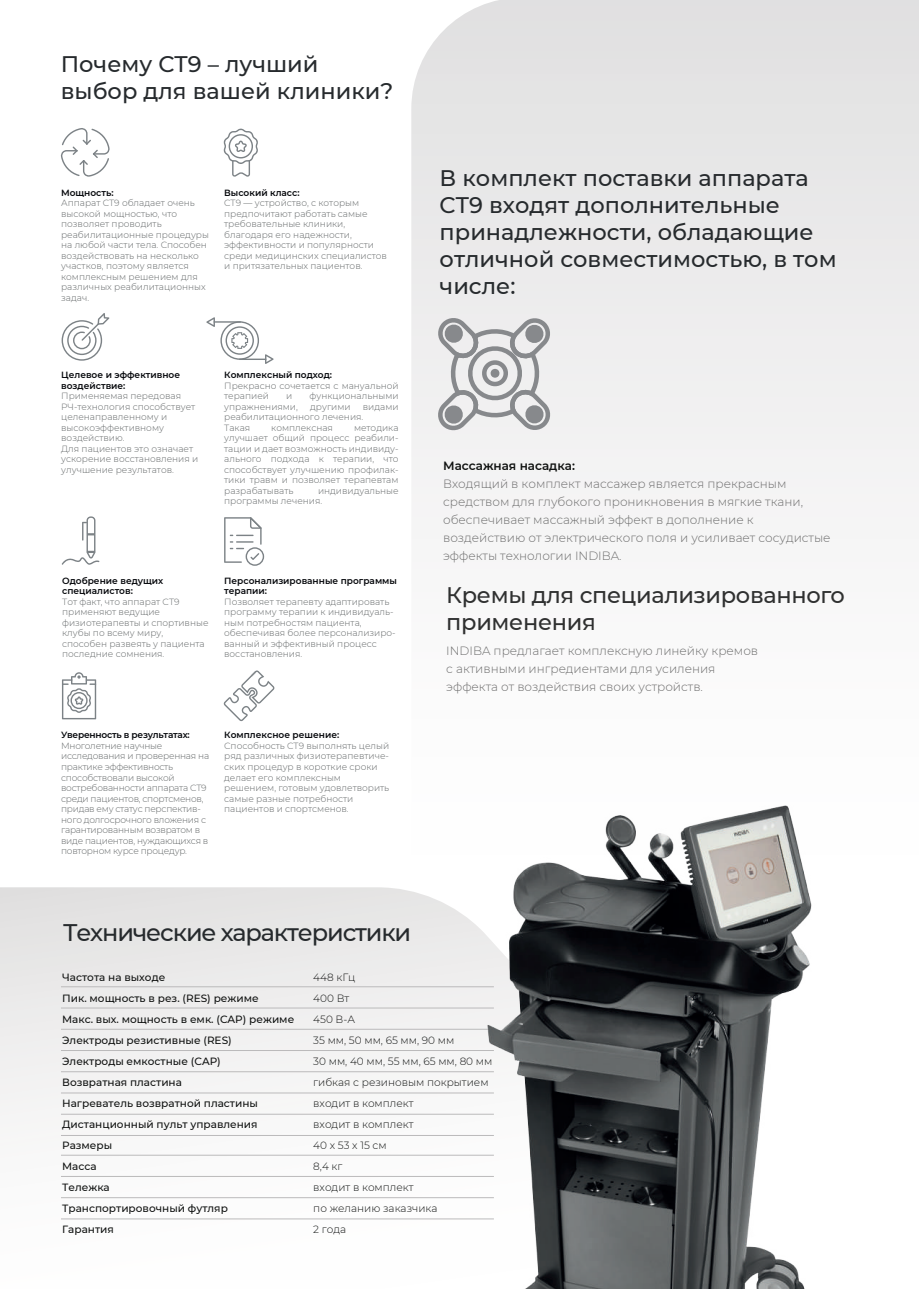
<style>
.page{position:relative;width:919px;height:1289px;background:#fff}
.page>*{position:absolute;margin:0;border:0;box-sizing:border-box;transform-origin:0 0}
.t1{font:500 24px "Montserrat";letter-spacing:-.05em;color:#262a2d}
.t2{font:500 22.5px/27px "Montserrat";color:#262a2d}
.t3{font:500 22.5px/27px "Montserrat";letter-spacing:-.015em;color:#2f3030}
.t4{font:300 12px/18px "Montserrat";color:#6d6d6d}
.t5{font:600 12px "Montserrat";color:#101211}
.t6{font:500 10.5px/21px "Montserrat";color:#101211}
.t7{font:300 10.5px/21px "Montserrat";color:#101211}
.t8{font:300 9px/10.5px "Montserrat";color:#636768}
.t9{font:300 9px/10.5px "Montserrat";letter-spacing:-.025em;color:#636768}
.t10{font:600 9px/10.5px "Montserrat";color:#05070b}
.t11{font:600 9px "Montserrat";letter-spacing:-.025em;color:#05070b}
</style>
<div class="page">
<div style="left:411px;top:0;width:507px;height:1260px;background:linear-gradient(to bottom,#e5e5e6,#fff)"></div>
<svg style="left:61px;top:128px;width:49px;height:49px"></svg>
<svg style="left:223px;top:128px;width:35px;height:49px"></svg>
<svg style="left:62px;top:313px;width:47px;height:48px"></svg>
<svg style="left:206px;top:317px;width:53px;height:43px"></svg>
<hr style="left:239px;top:358px;width:27px;height:2px;background:#7c8286">
<svg style="left:265px;top:354px;width:8px;height:10px"></svg>
<svg style="left:62px;top:516px;width:37px;height:49px"></svg>
<svg style="left:224px;top:517px;width:40px;height:49px"></svg>
<svg style="left:62px;top:672px;width:34px;height:47px"></svg>
<svg style="left:223px;top:670px;width:51px;height:51px"></svg>
<svg style="left:432px;top:312px;width:123px;height:123px"></svg>
<svg style="left:0;top:887px;width:408px;height:333px"></svg>
<hr style="left:61px;top:986px;width:433px;height:1px;background:#bbbabb">
<hr style="left:61px;top:1007px;width:433px;height:1px;background:#bbbabb">
<hr style="left:61px;top:1028px;width:433px;height:1px;background:#bbbabb">
<hr style="left:61px;top:1050px;width:433px;height:1px;background:#bbbabb">
<hr style="left:61px;top:1071px;width:433px;height:1px;background:#bbbabb">
<hr style="left:61px;top:1092px;width:433px;height:1px;background:#bbbabb">
<hr style="left:61px;top:1113px;width:433px;height:1px;background:#bbbabb">
<hr style="left:61px;top:1135px;width:433px;height:1px;background:#bbbabb">
<hr style="left:61px;top:1154px;width:433px;height:1px;background:#bbbabb">
<hr style="left:61px;top:1175px;width:433px;height:1px;background:#bbbabb">
<hr style="left:61px;top:1197px;width:433px;height:1px;background:#bbbabb">
<hr style="left:61px;top:1218px;width:433px;height:1px;background:#bbbabb">
<img style="left:899px;top:40px;width:19px;height:1220px">
<img style="left:408px;top:714px;width:475px;height:574px">
<h2 class="t2" style="left:61px;top:49px;width:334px">Почему CT9 – лучший выбор для вашей клиники?</h2>
<p class="t10" style="left:61px;top:187px;width:54px">Мощность:</p>
<p class="t8" style="left:61px;top:197px;width:149px">Аппарат CT9 обладает очень высокой мощностью, что позволяет проводить реабилитационные процедуры на любой части тела. Способен воздействовать на несколько участков, поэтому является комплексным решением для различных реабилитационных задач.</p>
<p class="t10" style="left:224px;top:187px;width:77px">Высокий класс:</p>
<p class="t8" style="left:224px;top:197px;width:164px">CT9 — устройство, с которым предпочитают работать самые требовательные клиники, благодаря его надежности, эффективности и популярности среди медицинских специалистов и притязательных пациентов.</p>
<p class="t10" style="left:61px;top:369px;width:120px">Целевое и эффективное воздействие:</p>
<p class="t8" style="left:61px;top:390px;width:139px">Применяемая передовая<br>РЧ-технология способствует целенаправленному и высокоэффективному воздействию.<br>Для пациентов это означает ускорение восстановления и улучшение результатов.</p>
<p class="t10" style="left:224px;top:369px;width:109px">Комплексный подход:</p>
<p class="t8" style="left:224px;top:380px;width:176px">Прекрасно сочетается с мануальной терапией</p>
<p class="t8" style="left:286px;top:390px;width:8px">и</p>
<p class="t8" style="left:309px;top:390px;width:90px">функциональными</p>
<p class="t8" style="left:224px;top:401px;width:75px">упражнениями,</p>
<p class="t8" style="left:310px;top:401px;width:42px">другими</p>
<p class="t8" style="left:224px;top:401px;width:176px;text-indent:139px">видами реабилитационного лечения.<br>Такая</p>
<p class="t8" style="left:224px;top:422px;width:176px;text-align:justify;text-indent:130px">методика улучшает общий процесс реабили&shy;тации и дает возможность индивиду&shy;ального подхода к терапии, что способствует улучшению профилак&shy;тики травм и позволяет терапевтам разрабатывать</p>
<p class="t8" style="left:271px;top:422px;width:63px">комплексная</p>
<p class="t8" style="left:224px;top:485px;width:176px;text-indent:94px">индивидуальные программы лечения.</p>
<p class="t10" style="left:62px;top:574px;width:102px">Одобрение ведущих специалистов:</p>
<p class="t8" style="left:62px;top:596px;width:148px">Тот факт, что аппарат CT9 применяют ведущие физиотерапевты и спортивные клубы по всему миру, способен развеять у пациента последние сомнения.</p>
<p class="t10" style="left:224px;top:574px;width:174px">Персонализированные программы терапии:</p>
<p class="t8" style="left:224px;top:596px;width:173px">Позволяет терапевту адаптировать программу терапии к индивидуаль&shy;ным потребностям пациента, обеспечивая более персонализиро&shy;ванный и эффективный процесс восстановления.</p>
<p class="t11" style="left:61px;top:729px;width:130px">Уверенность в результатах:</p>
<p class="t9" style="left:61px;top:740px;width:149px">Многолетние научные исследования и проверенная на практике эффективность способствовали высокой востребованности аппарата CT9 среди пациентов, спортсменов, придав ему статус перспектив&shy;ного долгосрочного вложения с гарантированным возвратом в виде пациентов, нуждающихся в повторном курсе процедур.</p>
<p class="t10" style="left:224px;top:729px;width:117px">Комплексное решение:</p>
<p class="t8" style="left:224px;top:740px;width:166px">Способность CT9 выполнять целый ряд различных физиотерапевтиче&shy;ских процедур в короткие сроки делает его комплексным решением, готовым удовлетворить самые разные потребности пациентов и спортсменов.</p>
<h2 class="t2" style="left:439px;top:164px;width:398px">В комплект поставки аппарата<br>CT9 входят дополнительные принадлежности, обладающие отличной совместимостью, в том числе:</h2>
<h3 class="t5" style="left:443px;top:457px;width:133px">Массажная насадка:</h3>
<p class="t4" style="left:443px;top:474px;width:389px">Входящий в комплект массажер является прекрасным средством для глубокого проникновения в мягкие ткани, обеспечивает массажный эффект в дополнение к воздействию от электрического поля и усиливает сосудистые эффекты технологии INDIBA.</p>
<h2 class="t3" style="left:446px;top:580px;width:400px">Кремы для специализированного применения</h2>
<h3 class="t4" style="left:446px;top:641px;width:313px">INDIBA предлагает комплексную линейку кремов с активными ингредиентами для усиления эффекта от воздействия своих устройств.</h3>
<h1 class="t1" style="left:63px;top:915px;width:350px">Технические характеристики</h1>
<p class="t6" style="left:62px;top:966px;width:233px">Частота на выходе<br>Пик. мощность в рез. (RES) режиме<br>Макс. вых. мощность в емк. (CAP) режиме<br>Электроды резистивные (RES)<br>Электроды емкостные (CAP)<br>Возвратная пластина<br>Нагреватель возвратной пластины<br>Дистанционный пульт управления<br>Размеры<br>Масса<br>Тележка<br>Транспортировочный футляр<br>Гарантия</p>
<p class="t7" style="left:313px;top:966px;width:180px">448 кГц<br>400 Вт<br>450 В-А<br>35 мм, 50 мм, 65 мм, 90 мм<br>30 мм, 40 мм, 55 мм, 65 мм, 80 мм гибкая с резиновым покрытием входит в комплект<br>входит в комплект<br>40 х 53 х 15 см<br>8,4 кг<br>входит в комплект<br>по желанию заказчика<br>2 года</p>
</div>
